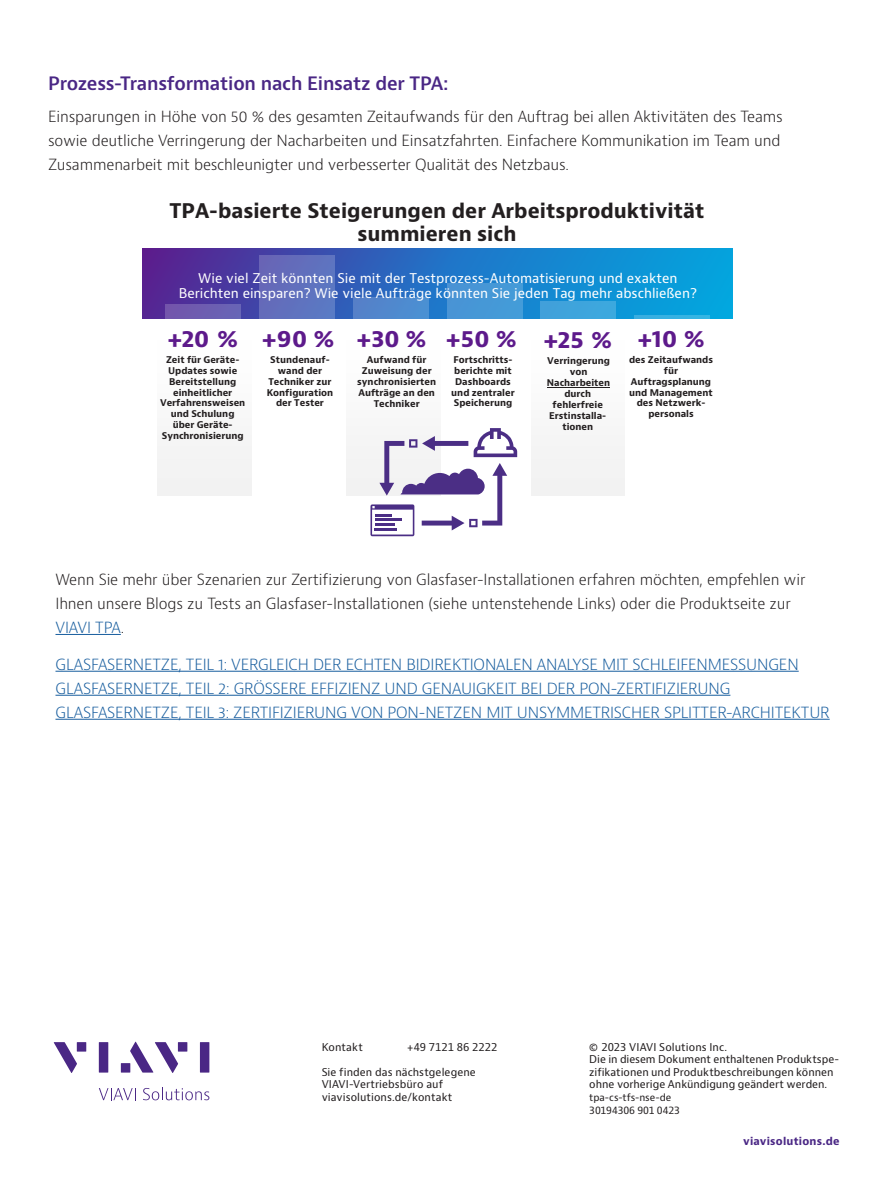
<style>
.page{position:relative;width:893px;height:1191px;background:#fff}
.page>*{position:absolute;margin:0;border:0;box-sizing:border-box;transform-origin:0 0}
.t1{font:700 22.95px "Bernino Sans";letter-spacing:-.01em;color:#5d1a8b}
.t2{font:700 19.65px/23.7px "Bernino Sans";color:#231f20;text-align:center}
.H2_Heading_Purple_12_16{font:600 18px "Bernino Sans";letter-spacing:-.01em;color:#4a2785}
.P_10_16{font:300 15px/24px "Bernino Sans";letter-spacing:-.01em;color:#231f20}
.P_10_16-2{font:300 15px "Bernino Sans";letter-spacing:-.01em;color:#175d9e}
.t3{font:13.05px/15.8px "Bernino Sans";color:#fff;text-align:center}
.t4{font:10.5px/12.6px "Bernino Sans";color:#231f20}
.t5{font:700 10.5px "Bernino Sans";letter-spacing:.02em;color:#4a2785}
.t6{font:9.75px/12.6px "Bernino Sans";letter-spacing:-.005em;color:#231f20}
.t7{font:700 9px/10.8px "Bernino Sans";color:#231f20;text-align:center}
.s1{color:#175d9e}
</style>
<div class="page">
<svg style="left:54px;top:1042px;width:23px;height:31px"></svg>
<div style="left:77px;top:1042px;width:9px;height:9px;background:#4a2785"></div>
<div style="left:99px;top:1042px;width:9px;height:30px;background:#4a2785"></div>
<div style="left:178px;top:1042px;width:9px;height:9px;background:#4a2785"></div>
<div style="left:200px;top:1042px;width:9px;height:30px;background:#4a2785"></div>
<svg style="left:130px;top:1041px;width:48px;height:32px"></svg>
<div style="left:121px;top:1063px;width:9px;height:9px;background:#4a2785"></div>
<svg style="left:99px;top:1088px;width:37px;height:12px"></svg>
<svg style="left:143px;top:1087px;width:66px;height:13px"></svg>
<div style="left:531px;top:320px;width:94px;height:175px;background:#f9f9f9"></div>
<div style="left:158px;top:320px;width:93px;height:175px;background:#f9f9f9"></div>
<div style="left:142px;top:248px;width:591px;height:70px;background:linear-gradient(to right,#542696,#00afe7)"></div>
<div style="left:166px;top:304px;width:75px;height:14px;background:#6d5db1"></div>
<div style="left:259px;top:255px;width:75px;height:63px;background:#616fbd"></div>
<div style="left:353px;top:297px;width:75px;height:21px;background:#5088cd"></div>
<div style="left:447px;top:283px;width:75px;height:35px;background:#4698d6"></div>
<div style="left:541px;top:301px;width:75px;height:17px;background:#3ea4dc"></div>
<hr style="left:635px;top:315px;width:75px;height:3px;background:#37b1e2">
<hr style="left:547px;top:387px;width:63px;height:1px;background:#231f20">
<hr style="left:55px;top:634px;width:66px;height:1px;background:#175d9e">
<hr style="left:55px;top:671px;width:744px;height:1px;background:#175d9e">
<hr style="left:55px;top:695px;width:675px;height:1px;background:#175d9e">
<hr style="left:55px;top:719px;width:775px;height:1px;background:#175d9e">
<svg style="left:370px;top:428px;width:147px;height:108px"></svg>
<p class="H2_Heading_Purple_12_16" style="left:48px;top:72px;width:402px">Prozess-Transformation nach Einsatz der TPA:</p>
<p class="P_10_16" style="left:48px;top:105px;width:736px">Einsparungen in Höhe von 50 % des gesamten Zeitaufwands für den Auftrag bei allen Aktivitäten des Teams sowie deutliche Verringerung der Nacharbeiten und Einsatzfahrten. Einfachere Kommunikation im Team und<br>Zusammenarbeit mit beschleunigter und verbesserter Qualität des Netzbaus.</p>
<p class="t2" style="left:169px;top:199px;width:537px">TPA-basierte Steigerungen der Arbeitsproduktivität summieren sich</p>
<p class="t3" style="left:179px;top:270px;width:519px">Wie viel Zeit könnten Sie mit der Testprozess-Automatisierung und exakten<br>Berichten einsparen? Wie viele Aufträge könnten Sie jeden Tag mehr abschließen?</p>
<p class="t1" style="left:167px;top:323px;width:73px">+20 %</p>
<p class="t7" style="left:160px;top:354px;width:87px">Zeit für Geräte-<br>Updates sowie<br>Bereitstellung einheitlicher<br>Verfahrensweisen und Schulung über Geräte-<br>Synchronisierung</p>
<p class="t1" style="left:261px;top:323px;width:75px">+90 %</p>
<p class="t7" style="left:267px;top:354px;width:68px">Stundenauf&shy;wand der<br>Techniker zur<br>Konfiguration der Tester</p>
<p class="t1" style="left:356px;top:324px;width:72px">+30 %</p>
<p class="t7" style="left:357px;top:355px;width:80px">Aufwand für<br>Zuweisung der synchronisierten<br>Aufträge an den<br>Techniker</p>
<p class="t1" style="left:445px;top:323px;width:73px">+50 %</p>
<p class="t7" style="left:451px;top:355px;width:65px">Fortschritts&shy;berichte mit<br>Dashboards und zentraler<br>Speicherung</p>
<p class="t1" style="left:543px;top:324px;width:71px">+25 %</p>
<p class="t7" style="left:547px;top:355px;width:65px">Verringerung von<br>Nacharbeiten durch fehlerfreie<br>Erstinstalla&shy;tionen</p>
<p class="t1" style="left:637px;top:323px;width:69px">+10 %</p>
<p class="t7" style="left:629px;top:354px;width:86px">des Zeitaufwands für<br>Auftragsplanung und Management des Netzwerk&shy;personals</p>
<p class="P_10_16" style="left:55px;top:567px;width:751px">Wenn Sie mehr über Szenarien zur Zertifizierung von Glasfaser-Installationen erfahren möchten, empfehlen wir<br>Ihnen unsere Blogs zu Tests an Glasfaser-Installationen (siehe untenstehende Links) oder die Produktseite zur<br><span class="s1">VIAVI TPA</span>.</p>
<p class="P_10_16-2" style="left:55px;top:654px;width:745px">GLASFASERNETZE, TEIL 1: VERGLEICH DER ECHTEN BIDIREKTIONALEN ANALYSE MIT SCHLEIFENMESSUNGEN</p>
<p class="P_10_16-2" style="left:55px;top:678px;width:676px">GLASFASERNETZE, TEIL 2: GRÖSSERE EFFIZIENZ UND GENAUIGKEIT BEI DER PON-ZERTIFIZIERUNG</p>
<p class="P_10_16-2" style="left:55px;top:702px;width:776px">GLASFASERNETZE, TEIL 3: ZERTIFIZIERUNG VON PON-NETZEN MIT UNSYMMETRISCHER SPLITTER-ARCHITEKTUR</p>
<p class="t4" style="left:322px;top:1040px;width:43px">Kontakt</p>
<p class="t4" style="left:407px;top:1040px;width:92px">+49 7121 86 2222</p>
<p class="t4" style="left:322px;top:1065px;width:156px">Sie finden das nächstgelegene<br>VIAVI-Vertriebsbüro auf viavisolutions.de/kontakt</p>
<p class="t4" style="left:589px;top:1040px;width:251px">© 2023 VIAVI Solutions Inc.<br>Die in diesem Dokument enthaltenen Produktspe&shy;zifikationen und Produktbeschreibungen können ohne vorherige Ankündigung geändert werden.</p>
<p class="t6" style="left:589px;top:1091px;width:92px">tpa-cs-tfs-nse-de<br>30194306 901 0423</p>
<p class="t5" style="left:743px;top:1134px;width:98px">viavisolutions.de</p>
</div>
